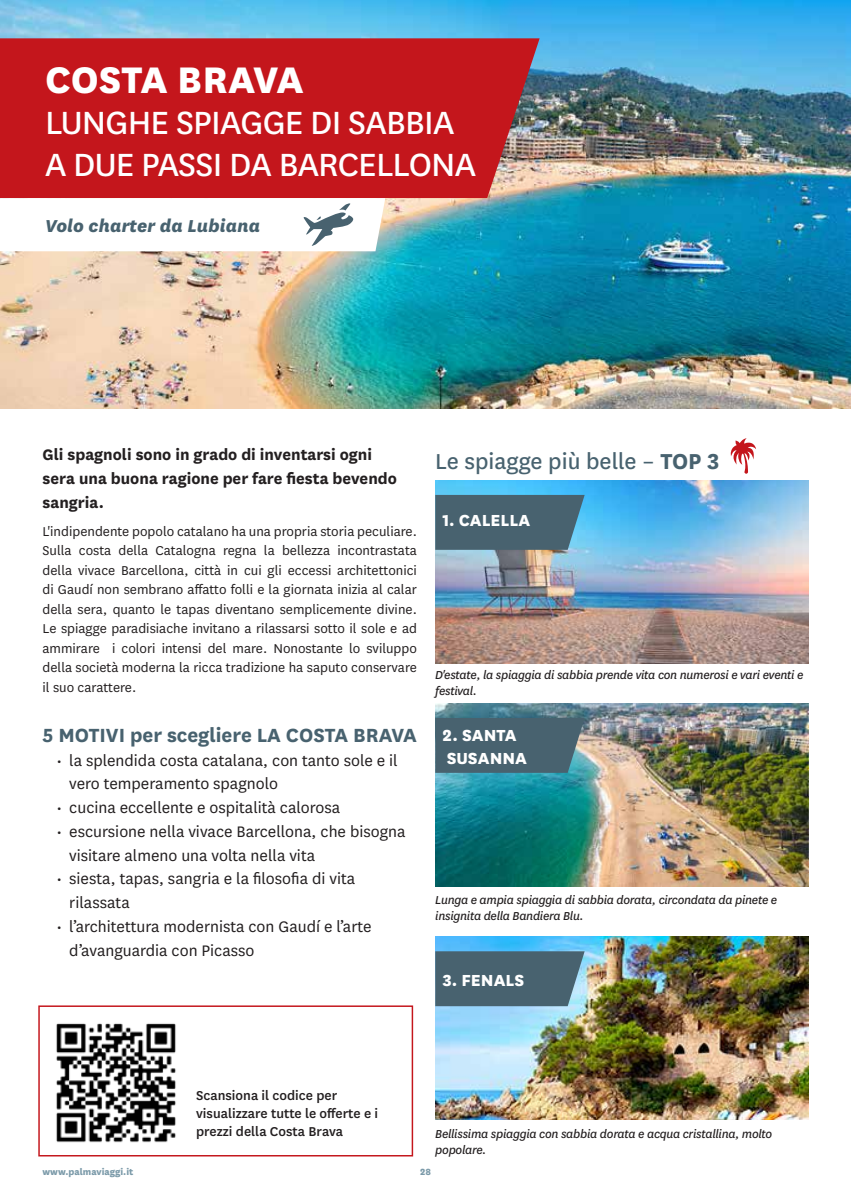
<style>
.page{position:relative;width:851px;height:1200px;background:#fff}
.page>*{position:absolute;margin:0;border:0;box-sizing:border-box;transform-origin:0 0}
.t1{font:800 43.2px "National";color:#fff}
.t2{font:37.5px/41.2px "National";letter-spacing:-.02em;color:#fff}
.t3{font:25.2px "National";color:#48626f}
.t4{font:700 22.35px "National";color:#48626f}
.t5{font:italic 800 20.1px "National";color:#48626f}
.t6{font:800 18.75px/22.5px "National";color:#fff}
.t7{font:17.85px/23.7px "National";color:#231f20}
.t8{font:700 17.85px/23.7px "National";color:#231f20}
.t9{font:15px/19.5px "National";color:#231f20;text-align:justify}
.t10{font:500 15px/18px "National";color:#231f20}
.t11{font:italic 13.5px/16.2px "National";letter-spacing:-.02em;color:#231f20}
.t12{font:800 10.5px "National";color:#7b9aa9}
.s1{font-weight:700}
</style>
<div class="page">
<img style="left:0;top:0;width:850px;height:408px">
<img style="left:435px;top:480px;width:373px;height:183px">
<img style="left:435px;top:703px;width:373px;height:183px">
<img style="left:435px;top:936px;width:373px;height:183px">
<div style="left:435px;top:495px;width:149px;height:54px;background:#48626f"></div>
<svg style="left:435px;top:717px;width:149px;height:55px;background:#4a6673"></svg>
<svg style="left:435px;top:951px;width:149px;height:54px;background:#4d6977"></svg>
<div style="left:38px;top:1005px;width:375px;height:151px;border:1px solid #c4161c"></div>
<img style="left:56px;top:1023px;width:120px;height:120px">
<div style="left:0;top:38px;width:539px;height:160px;background:#c4161c"></div>
<svg style="left:0;top:198px;width:385px;height:53px"></svg>
<svg style="left:730px;top:438px;width:26px;height:35px"></svg>
<h1 class="t1" style="left:45px;top:49px;width:260px">COSTA BRAVA</h1>
<h2 class="t2" style="left:45px;top:100px;width:432px">LUNGHE SPIAGGE DI SABBIA<br>A DUE PASSI DA BARCELLONA</h2>
<h3 class="t5" style="left:45px;top:212px;width:217px">Volo charter da Lubiana</h3>
<p class="t8" style="left:43px;top:441px;width:356px">Gli spagnoli sono in grado di inventarsi ogni sera una buona ragione per fare fiesta bevendo sangria.</p>
<p class="t9" style="left:43px;top:520px;width:376px">L'indipendente popolo catalano ha una propria storia peculiare.<br>Sulla costa della Catalogna regna la bellezza incontrastata della vivace Barcellona, città in cui gli eccessi architettonici di Gaudí non sembrano affatto folli e la giornata inizia al calar della sera, quanto le tapas diventano semplicemente divine.<br>Le spiagge paradisiache invitano a rilassarsi sotto il sole e ad ammirare i colori intensi del mare. Nonostante lo sviluppo della società moderna la ricca tradizione ha saputo conservare il suo carattere.</p>
<h3 class="t4" style="left:43px;top:719px;width:376px">5 MOTIVI per scegliere LA COSTA BRAVA</h3>
<p class="t7" style="left:69px;top:747px;width:330px;text-indent:-13px">• la splendida costa catalana, con tanto sole e il vero temperamento spagnolo</p>
<p class="t7" style="left:57px;top:794px;width:285px">• cucina eccellente e ospitalità calorosa</p>
<p class="t7" style="left:69px;top:818px;width:338px;text-indent:-13px">• escursione nella vivace Barcellona, che bisogna visitare almeno una volta nella vita</p>
<p class="t7" style="left:69px;top:866px;width:287px;text-indent:-13px">• siesta, tapas, sangria e la filosofia di vita rilassata</p>
<p class="t7" style="left:69px;top:913px;width:304px;text-indent:-13px">• l’architettura modernista con Gaudí e l’arte d’avanguardia con Picasso</p>
<h3 class="t3" style="left:435px;top:444px;width:286px">Le spiagge più belle – <span class="s1">TOP 3</span></h3>
<p class="t6" style="left:442px;top:507px;width:89px">1. CALELLA</p>
<p class="t11" style="left:435px;top:666px;width:369px">D'estate, la spiaggia di sabbia prende vita con numerosi e vari eventi e festival.</p>
<p class="t6" style="left:442px;top:722px;width:86px">2. SANTA<br>SUSANNA</p>
<p class="t11" style="left:435px;top:890px;width:343px">Lunga e ampia spiaggia di sabbia dorata, circondata da pinete e insignita della Bandiera Blu.</p>
<p class="t6" style="left:442px;top:967px;width:83px">3. FENALS</p>
<p class="t10" style="left:196px;top:1085px;width:183px">Scansiona il codice per visualizzare tutte le offerte e i prezzi della Costa Brava</p>
<p class="t11" style="left:435px;top:1124px;width:338px">Bellissima spiaggia con sabbia dorata e acqua cristallina, molto popolare.</p>
<p class="t12" style="left:43px;top:1164px;width:92px">www.palmaviaggi.it</p>
<p class="t12" style="left:420px;top:1164px;width:12px">28</p>
</div>
